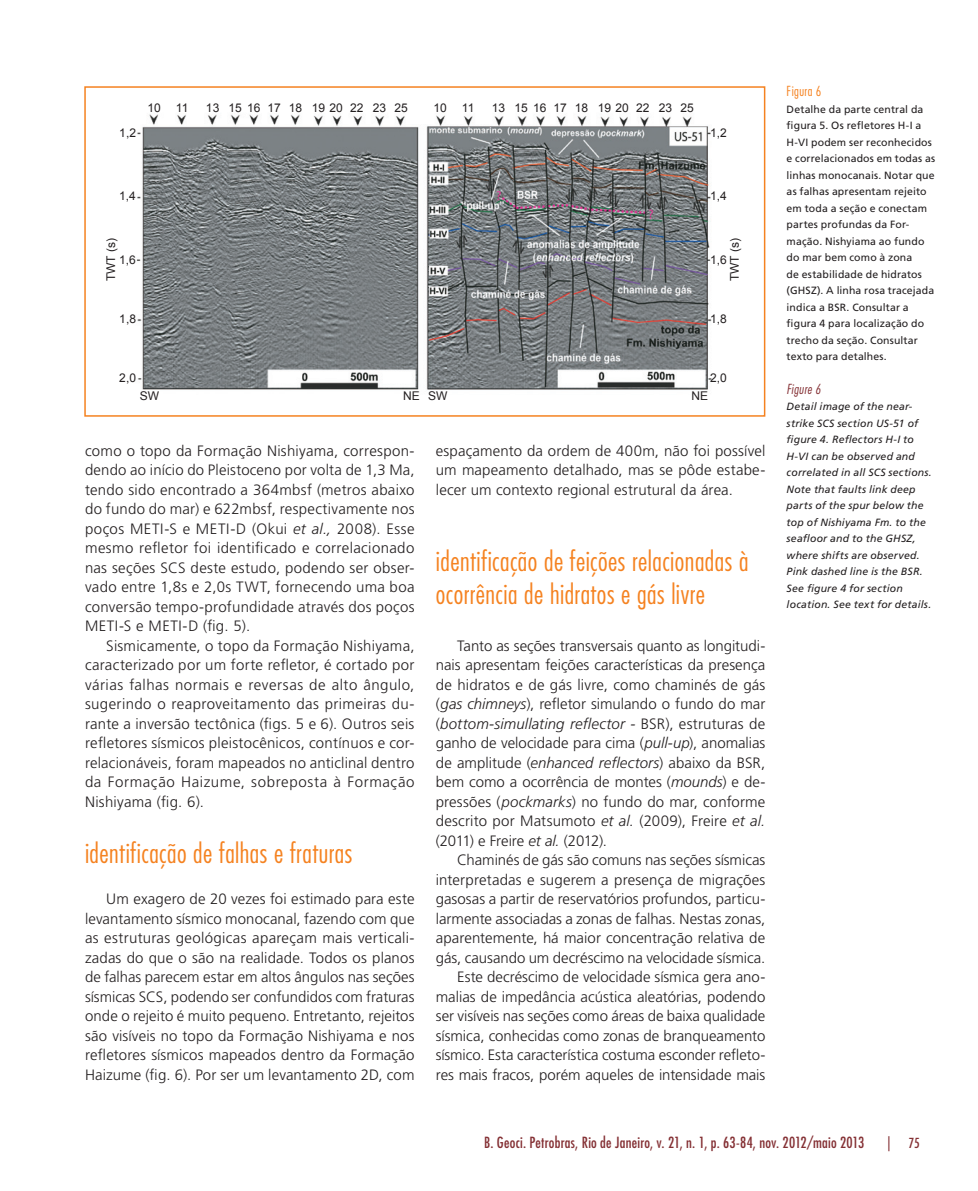
<style>
.page{position:relative;width:978px;height:1191px;background:#fff}
.page>*{position:absolute;margin:0;border:0;box-sizing:border-box;transform-origin:0 0}
.t1{font:300 condensed 27px/33px "Futura Std";letter-spacing:.015em;color:#f58220}
.t2{font:300 15px/19.5px "Frutiger LT Std";color:#231f20;text-align:justify}
.t3{font:condensed 15px "Futura Std";letter-spacing:.015em;color:#843034}
.t4{font:300 condensed 13.5px "Futura Std";letter-spacing:.03em;color:#f58220}
.t5{font:italic 300 condensed 13.5px "Futura Std";letter-spacing:.03em;color:#843034}
.t6{font:condensed 13.5px "Futura Std";color:#843034}
.t7{font:12px "Arial";color:#231f20}
.t8{font:10.5px/16.5px "Frutiger LT Std";letter-spacing:.01em;color:#231f20}
.t9{font:italic 10.5px/16.5px "Frutiger LT Std";letter-spacing:.02em;color:#231f20}
.s1{font-style:italic}
.s2{font-size:15px}
</style>
<div class="page">
<img style="left:136px;top:114px;width:576px;height:276px">
<div style="left:84px;top:86px;width:681px;height:331px;border:2px solid #f58220"></div>
<p class="t7" style="left:119px;top:125px;width:18px">1,2</p>
<p class="t7" style="left:148px;top:100px;width:15px">10</p>
<p class="t7" style="left:176px;top:100px;width:14px">11</p>
<p class="t7" style="left:206px;top:100px;width:203px">13 15 16 17 18 19 20 22 23 25</p>
<p class="t7" style="left:434px;top:100px;width:42px">10 11</p>
<p class="t7" style="left:492px;top:100px;width:203px">13 15 16 17 18 19 20 22 23 25</p>
<p class="t7" style="left:710px;top:125px;width:18px">1,2</p>
<p class="t7" style="left:119px;top:188px;width:18px">1,4</p>
<p class="t7" style="left:710px;top:188px;width:18px">1,4</p>
<p class="t7" style="left:103px;top:281px;width:45px;rotate:-90deg">TWT (s)</p>
<p class="t7" style="left:119px;top:252px;width:18px">1,6</p>
<p class="t7" style="left:727px;top:281px;width:45px;rotate:-90deg">TWT (s)</p>
<p class="t7" style="left:710px;top:252px;width:18px">1,6</p>
<p class="t7" style="left:119px;top:311px;width:18px">1,8</p>
<p class="t7" style="left:710px;top:311px;width:18px">1,8</p>
<p class="t7" style="left:119px;top:370px;width:18px">2,0</p>
<p class="t7" style="left:710px;top:370px;width:18px">2,0</p>
<p class="t7" style="left:140px;top:387px;width:21px">SW</p>
<p class="t7" style="left:403px;top:387px;width:46px">NE SW</p>
<p class="t7" style="left:692px;top:387px;width:18px">NE</p>
<p class="t2" style="left:85px;top:441px;width:331px">como o topo da Formação Nishiyama, correspon&shy;dendo ao início do Pleistoceno por volta de 1,3 Ma, tendo sido encontrado a 364mbsf (metros abaixo do fundo do mar) e 622mbsf, respectivamente nos poços METI-S e METI-D (Okui <span class="s1">et al.,</span> 2008). Esse mesmo refletor foi identificado e correlacionado nas seções SCS deste estudo, podendo ser obser&shy;vado entre 1,8s e 2,0s TWT, fornecendo uma boa conversão tempo-profundidade através dos poços METI-S e METI-D (fig. 5).</p>
<p class="t2" style="left:85px;top:636px;width:331px;text-indent:21px">Sismicamente, o topo da Formação Nishiyama, caracterizado por um forte refletor, é cortado por várias falhas normais e reversas de alto ângulo, sugerindo o reaproveitamento das primeiras du&shy;rante a inversão tectônica (figs. 5 e 6). Outros seis refletores sísmicos pleistocênicos, contínuos e cor&shy;relacionáveis, foram mapeados no anticlinal dentro da Formação Haizume, sobreposta à Formação Nishiyama (fig. 6).</p>
<h1 class="t1" style="left:85px;top:836px;width:269px">identificação de falhas e fraturas</h1>
<p class="t2" style="left:85px;top:889px;width:331px;text-indent:21px">Um exagero de 20 vezes foi estimado para este levantamento sísmico monocanal, fazendo com que as estruturas geológicas apareçam mais verticali&shy;zadas do que o são na realidade. Todos os planos de falhas parecem estar em altos ângulos nas seções sísmicas SCS, podendo ser confundidos com fraturas onde o rejeito é muito pequeno. Entretanto, rejeitos são visíveis no topo da Formação Nishiyama e nos refletores sísmicos mapeados dentro da Formação Haizume (fig. 6). Por ser um levantamento 2D, com</p>
<p class="t2" style="left:436px;top:441px;width:331px">espaçamento da ordem de 400m, não foi possível um mapeamento detalhado, mas se pôde estabe&shy;lecer um contexto regional estrutural da área.</p>
<h1 class="t1" style="left:436px;top:544px;width:314px">identificação de feições relacionadas à ocorrência de hidratos e gás livre</h1>
<p class="t2" style="left:436px;top:636px;width:331px;text-indent:21px">Tanto as seções transversais quanto as longitudi&shy;nais apresentam feições características da presença de hidratos e de gás livre, como chaminés de gás (<span class="s1">gas chimneys</span>), refletor simulando o fundo do mar (<span class="s1">bottom-simullating reflector -</span> BSR), estruturas de ganho de velocidade para cima (<span class="s1">pull-up</span>), anomalias de amplitude (<span class="s1">enhanced reflectors</span>) abaixo da BSR, bem como a ocorrência de montes (<span class="s1">mounds</span>) e de&shy;pressões (<span class="s1">pockmarks</span>) no fundo do mar, conforme descrito por Matsumoto <span class="s1">et al.</span> (2009), Freire <span class="s1">et al. </span>(2011) e Freire <span class="s1">et al.</span> (2012).</p>
<p class="t2" style="left:436px;top:850px;width:331px;text-align:right">Chaminés de gás são comuns nas seções sísmicas interpretadas e sugerem a presença de migrações gasosas a partir de reservatórios profundos, particu&shy;larmente associadas a zonas de falhas. Nestas zonas, aparentemente, há maior concentração relativa de gás, causando um decréscimo na velocidade sísmica.<br>Este decréscimo de velocidade sísmica gera ano&shy;malias de impedância acústica aleatórias, podendo ser visíveis nas seções como áreas de baixa qualidade sísmica, conhecidas como zonas de branqueamento sísmico. Esta característica costuma esconder refleto&shy;res mais fracos, porém aqueles de intensidade mais</p>
<p class="t4" style="left:787px;top:83px;width:36px">Figura 6</p>
<p class="t8" style="left:787px;top:101px;width:150px">Detalhe da parte central da figura 5. Os refletores H-I a<br>H-VI podem ser reconhecidos e correlacionados em todas as linhas monocanais. Notar que as falhas apresentam rejeito em toda a seção e conectam partes profundas da For&shy;mação. Nishyiama ao fundo do mar bem como à zona<br>de estabilidade de hidratos (GHSZ). A linha rosa tracejada indica a BSR. Consultar a figura 4 para localização do trecho da seção. Consultar texto para detalhes.</p>
<p class="t5" style="left:787px;top:381px;width:36px">Figure 6</p>
<p class="t9" style="left:787px;top:398px;width:147px">Detail image of the near&shy;strike SCS section US-51 of figure 4. Reflectors H-I to<br>H-VI can be observed and correlated in all SCS sections.<br>Note that faults link deep parts of the spur below the top of Nishiyama Fm. to the seafloor and to the GHSZ, where shifts are observed.<br>Pink dashed line is the BSR.<br>See figure 4 for section location. See text for details.</p>
<p class="t3" style="left:484px;top:1133px;width:382px">B. Geoci. Petrobras, Rio de Janeiro, v. 21, n. 1, p. 63-84, nov. 2012/maio 2013</p>
<p class="t6" style="left:887px;top:1135px;width:34px"><span class="s2">|</span> 75</p>
</div>
